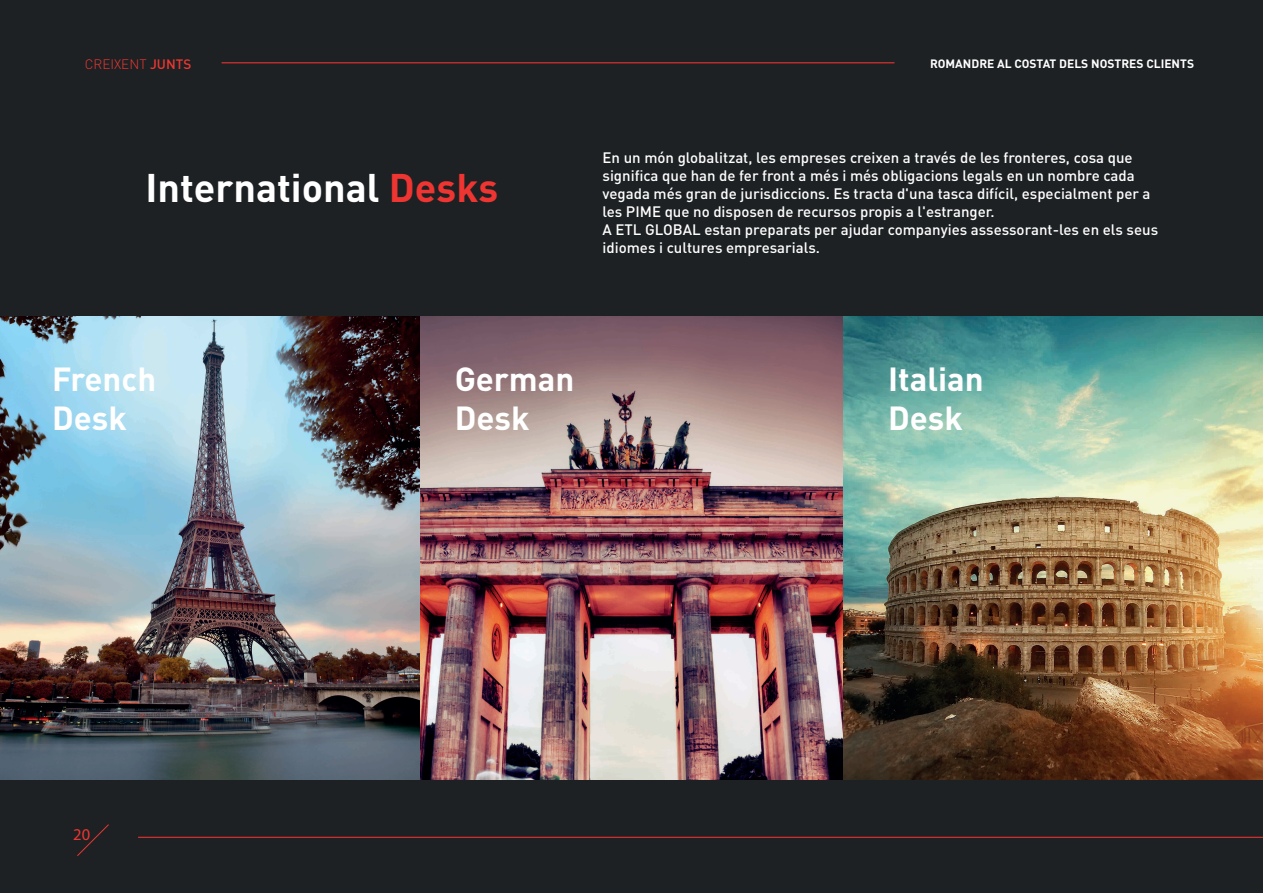
<style>
.page{position:relative;width:1263px;height:893px;background:#1d2123}
.page>*{position:absolute;margin:0;border:0;box-sizing:border-box;transform-origin:0 0}
.t1{font:700 39.45px "DIN Pro";color:#fff}
.t2{font:700 33px/39.5px "DIN Pro";color:#fff}
.t3{font:16.5px "Myriad Pro";color:#ee3531}
.t4{font:500 15px/18px "DIN Pro";color:#fff}
.t5{font:300 13.5px "DIN Pro";color:#ee3732}
.t6{font:700 12px "DIN Pro";color:#fff}
.s1{font-weight:500}
.s2{color:#ee3531}
</style>
<div class="page">
<img style="left:0;top:317px;width:1263px;height:462px">
<hr style="left:138px;top:837px;width:1125px;height:1px;background:#ee3531">
<hr style="left:222px;top:63px;width:672px;height:1px;background:#ee3531">
<svg style="left:77px;top:824px;width:32px;height:32px"></svg>
<p class="t5" style="left:85px;top:54px;width:108px">CREIXENT <span class="s1">JUNTS</span></p>
<p class="t6" style="left:930px;top:56px;width:266px">ROMANDRE AL COSTAT DELS NOSTRES CLIENTS</p>
<h1 class="t1" style="left:145px;top:161px;width:354px">International <span class="s2">Desks</span></h1>
<p class="t4" style="left:602px;top:148px;width:557px">En un món globalitzat, les empreses creixen a través de les fronteres, cosa que significa que han de fer front a més i més obligacions legals en un nombre cada vegada més gran de jurisdiccions. Es tracta d'una tasca difícil, especialment per a les PIME que no disposen de recursos propis a l'estranger.<br>A ETL GLOBAL estan preparats per ajudar companyies assessorant-les en els seus idiomes i cultures empresarials.</p>
<h2 class="t2" style="left:52px;top:358px;width:106px">French<br>Desk</h2>
<h2 class="t2" style="left:455px;top:358px;width:121px">German<br>Desk</h2>
<h2 class="t2" style="left:888px;top:358px;width:97px">Italian<br>Desk</h2>
<p class="t3" style="left:73px;top:825px;width:18px">20</p>
</div>
